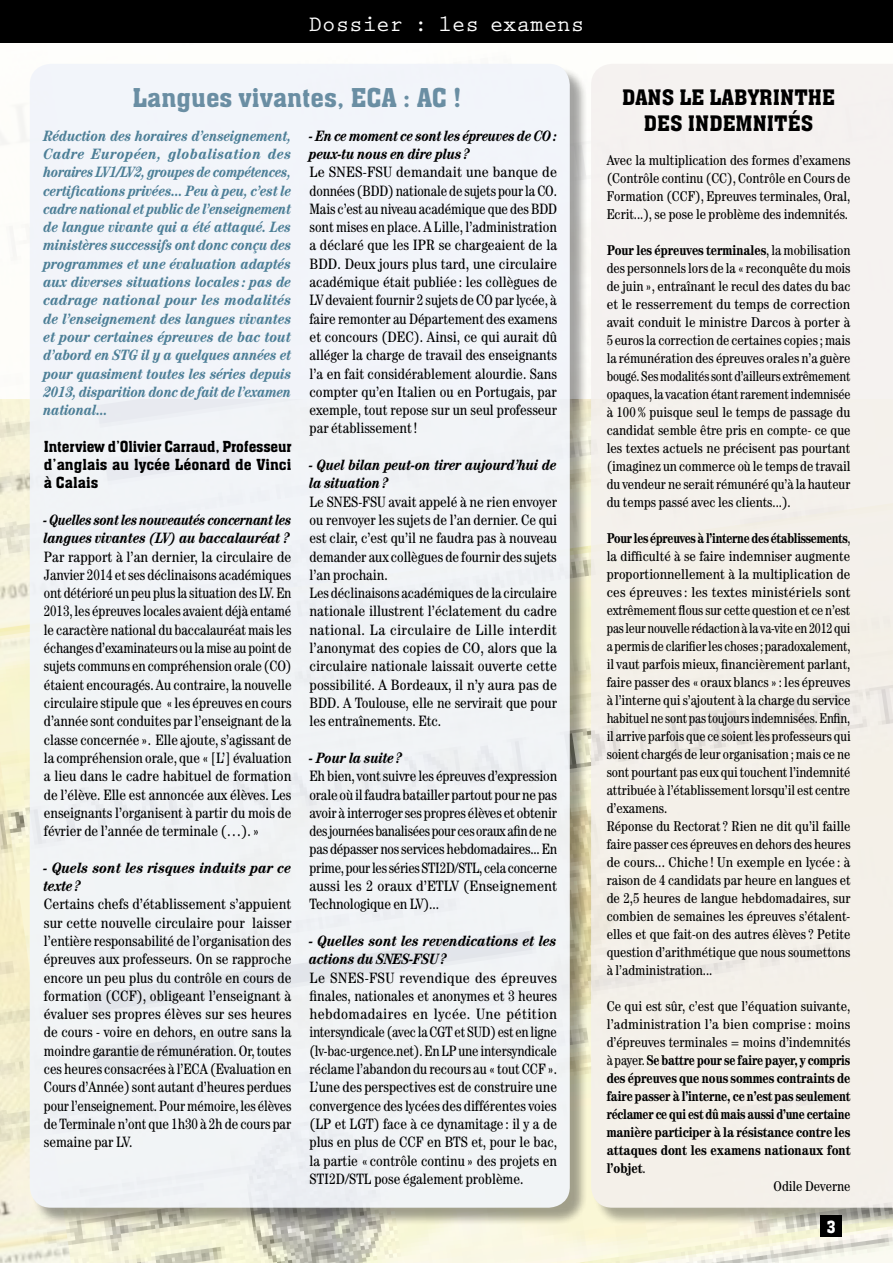
<style>
.page{position:relative;width:893px;height:1263px;background:#fff}
.page>*{position:absolute;margin:0;border:0;box-sizing:border-box;transform-origin:0 0}
.t1{font:25.5px "Aachen BT";color:#6a8ea3}
.t2{font:700 22.5px "Prestige Elite Std";color:#fff}
.t3{font:21px/25.5px "Aachen BT";color:#000;text-align:center}
.t4{font:16.5px "Aachen BT";color:#fff;scale:.9 1}
.t5{font:condensed 15px/18.3px "Century";color:#000;text-align:justify}
.t6{font:condensed 15px/18.3px "Century";color:#000;text-align:justify;scale:1.05 1}
.t7{font:italic 700 condensed 15px/18.3px "Century";letter-spacing:-.005em;color:#4d7f97;text-align:justify}
.t8{font:italic 700 condensed 15px/18.3px "Century";color:#000}
.t9{font:15px/18.3px "Aachen BT";letter-spacing:-.01em;color:#000;text-align:justify}
.t10{font:italic 700 condensed 15px/18.3px "Century";color:#000;scale:.96 1}
.t11{font:italic 700 condensed 15px/18.3px "Century";color:#000;scale:1.04 1}
.t12{font:condensed 14.25px/18px "Century";color:#000;scale:.95 1}
.t13{font:condensed 14.25px/18px "Century";color:#000;text-align:justify}
.t14{font:700 condensed 14.25px "Century";letter-spacing:-.005em;color:#000}
.t15{font:700 condensed 14.25px "Century";letter-spacing:-.005em;color:#000;scale:.96 1}
.t16{font:700 condensed 14.25px "Century";letter-spacing:-.005em;color:#000;scale:.95 1}
.t17{font:condensed 14.25px "Century";color:#000;scale:1.05 1}
.s1{font-weight:700}
.s2{font-weight:400}
</style>
<div class="page">
<img style="left:0;top:399px;width:30px;height:87px">
<img style="left:72px;top:493px;width:821px;height:770px">
<img style="left:0;top:486px;width:72px;height:777px">
<div style="left:591px;top:64px;width:302px;height:1144px;background:#f4f0ea"></div>
<div style="left:0;top:0;width:893px;height:43px;background:#000"></div>
<div style="left:821px;top:1216px;width:21px;height:21px;background:#000"></div>
<div style="left:32px;top:66px;width:556px;height:1160px;background:#000;opacity:.4"></div>
<div style="left:30px;top:64px;width:540px;height:1144px;background:#f1f4fa;border-radius:21px"></div>
<h2 class="t2" style="left:309px;top:12px;width:277px">Dossier : les examens</h2>
<h1 class="t1" style="left:133px;top:82px;width:330px">Langues vivantes, ECA : AC !</h1>
<p class="t7" style="left:44px;top:126px;width:249px">Réduction des horaires d’enseignement, Cadre Européen, globalisation des horaires LV1/LV2, groupes de compétences, certifications privées... Peu à peu, c’est le cadre national et public de l’enseignement de langue vivante qui a été attaqué. Les ministères successifs ont donc conçu des programmes et une évaluation adaptés aux diverses situations locales : pas de cadrage national pour les modalités de l’enseignement des langues vivantes et pour certaines épreuves de bac tout d’abord en STG il y a quelques années et pour quasiment toutes les séries depuis 2013, disparition donc de fait de l’examen national...</p>
<p class="t9" style="left:44px;top:437px;width:249px">Interview d’Olivier Carraud, Professeur d’anglais au lycée Léonard de Vinci à Calais</p>
<p class="t10" style="left:44px;top:511px;width:260px">- Quelles sont les nouveautés concernant les langues vivantes (LV) au baccalauréat ?</p>
<p class="t5" style="left:44px;top:547px;width:249px">Par rapport à l’an dernier, la circulaire de Janvier 2014 et ses déclinaisons académiques ont détérioré un peu plus la situation des LV. En 2013, les épreuves locales avaient déjà entamé le caractère national du baccalauréat mais les échanges d’examinateurs ou la mise au point de sujets communs en compréhension orale (CO) étaient encouragés. Au contraire, la nouvelle circulaire stipule que « les épreuves en cours d’année sont conduites par l’enseignant de la classe concernée ». Elle ajoute, s’agissant de la compréhension orale, que « [L’] évaluation a lieu dans le cadre habituel de formation de l’élève. Elle est annoncée aux élèves. Les enseignants l’organisent à partir du mois de février de l’année de terminale (…). »</p>
<p class="t11" style="left:44px;top:858px;width:239px">- Quels sont les risques induits par ce texte ?</p>
<p class="t5" style="left:44px;top:895px;width:249px">Certains chefs d’établissement s’appuient sur cette nouvelle circulaire pour laisser l’entière responsabilité de l’organisation des épreuves aux professeurs. On se rapproche encore un peu plus du contrôle en cours de formation (CCF), obligeant l’enseignant à évaluer ses propres élèves sur ses heures de cours - voire en dehors, en outre sans la moindre garantie de rémunération. Or, toutes ces heures consacrées à l’ECA (Evaluation en Cours d’Année) sont autant d’heures perdues pour l’enseignement. Pour mémoire, les élèves de Terminale n’ont que 1h30 à 2h de cours par semaine par LV.</p>
<p class="t8" style="left:309px;top:126px;width:249px">- En ce moment ce sont les épreuves de CO: peux-tu nous en dire plus ?</p>
<p class="t6" style="left:309px;top:163px;width:237px">Le SNES-FSU demandait une banque de données (BDD) nationale de sujets pour la CO.<br>Mais c’est au niveau académique que des BDD sont mises en place. A Lille, l’administration a déclaré que les IPR se chargeaient de la BDD. Deux jours plus tard, une circulaire académique était publiée : les collègues de LV devaient fournir 2 sujets de CO par lycée, à faire remonter au Département des examens et concours (DEC). Ainsi, ce qui aurait dû alléger la charge de travail des enseignants l’a en fait considérablement alourdie. Sans compter qu’en Italien ou en Portugais, par exemple, tout repose sur un seul professeur par établissement!</p>
<p class="t8" style="left:309px;top:456px;width:249px">- Quel bilan peut-on tirer aujourd’hui de la situation?</p>
<p class="t5" style="left:309px;top:492px;width:249px;text-align:left">Le SNES-FSU avait appelé à ne rien envoyer ou renvoyer les sujets de l’an dernier. Ce qui est clair, c’est qu’il ne faudra pas à nouveau demander aux collègues de fournir des sujets l’an prochain.<br>Les déclinaisons académiques de la circulaire nationale illustrent l’éclatement du cadre national. La circulaire de Lille interdit l’anonymat des copies de CO, alors que la circulaire nationale laissait ouverte cette possibilité. A Bordeaux, il n’y aura pas de BDD. A Toulouse, elle ne servirait que pour les entraînements. Etc.</p>
<p class="t8" style="left:309px;top:748px;width:94px">- Pour la suite ?</p>
<p class="t5" style="left:309px;top:767px;width:249px">Eh bien, vont suivre les épreuves d’expression orale où il faudra batailler partout pour ne pas avoir à interroger ses propres élèves et obtenir des journées banalisées pour ces oraux afin de ne pas dépasser nos services hebdomadaires... En prime, pour les séries STI2D/STL, cela concerne aussi les 2 oraux d’ETLV (Enseignement Technologique en LV)...</p>
<p class="t8" style="left:309px;top:931px;width:249px">- Quelles sont les revendications et les actions du SNES-FSU?</p>
<p class="t6" style="left:309px;top:968px;width:237px">Le SNES-FSU revendique des épreuves finales, nationales et anonymes et 3 heures hebdomadaires en lycée. Une pétition intersyndicale (avec la CGT et SUD) est en ligne (lv-bac-urgence.net). En LP une intersyndicale réclame l’abandon du recours au « tout CCF».<br>L’une des perspectives est de construire une convergence des lycées des différentes voies (LP et LGT) face à ce dynamitage : il y a de plus en plus de CCF en BTS et, pour le bac, la partie « contrôle continu » des projets en STI2D/STL pose également problème.</p>
<h3 class="t3" style="left:622px;top:84px;width:214px">Dans le labyrinthe des indemnités</h3>
<p class="t13" style="left:607px;top:151px;width:245px">Avec la multiplication des formes d’examens (Contrôle continu (CC), Contrôle en Cours de Formation (CCF), Epreuves terminales, Oral, Ecrit...), se pose le problème des indemnités.</p>
<p class="t13" style="left:607px;top:241px;width:245px"><span class="s1">Pour les épreuves terminales</span>, la mobilisation des personnels lors de la « reconquête du mois de juin », entraînant le recul des dates du bac et le resserrement du temps de correction avait conduit le ministre Darcos à porter à 5 euros la correction de certaines copies; mais la rémunération des épreuves orales n’a guère bougé. Ses modalités sont d’ailleurs extrêmement opaques, la vacation étant rarement indemnisée à 100% puisque seul le temps de passage du candidat semble être pris en compte- ce que les textes actuels ne précisent pas pourtant (imaginez un commerce où le temps de travail du vendeur ne serait rémunéré qu’à la hauteur du temps passé avec les clients...).</p>
<p class="t12" style="left:607px;top:529px;width:258px"><span class="s1">Pour les épreuves à l’interne des établissements</span>, la difficulté à se faire indemniser augmente proportionnellement à la multiplication de ces épreuves: les textes ministériels sont extrêmement flous sur cette question et ce n’est pas leur nouvelle rédaction à la va-vite en 2012 qui a permis de clarifier les choses; paradoxalement, il vaut parfois mieux, financièrement parlant, faire passer des « oraux blancs » : les épreuves à l’interne qui s’ajoutent à la charge du service habituel ne sont pas toujours indemnisées. Enfin, il arrive parfois que ce soient les professeurs qui soient chargés de leur organisation ; mais ce ne sont pourtant pas eux qui touchent l’indemnité attribuée à l’établissement lorsqu’il est centre d’examens.<br>Réponse du Rectorat? Rien ne dit qu’il faille faire passer ces épreuves en dehors des heures de cours... Chiche ! Un exemple en lycée : à raison de 4 candidats par heure en langues et de 2,5 heures de langue hebdomadaires, sur combien de semaines les épreuves s’étalent&shy;elles et que fait-on des autres élèves? Petite question d’arithmétique que nous soumettons à l’administration...</p>
<p class="t13" style="left:607px;top:997px;width:245px">Ce qui est sûr, c’est que l’équation suivante,</p>
<p class="t17" style="left:607px;top:1016px;width:234px">l’administration l’a bien comprise : moins</p>
<p class="t13" style="left:607px;top:1033px;width:245px">d’épreuves terminales = moins d’indemnités</p>
<p class="t15" style="left:607px;top:1052px;width:255px"><span class="s2">à payer.</span> Se battre pour se faire payer, y compris</p>
<p class="t14" style="left:607px;top:1070px;width:245px">des épreuves que nous sommes contraints de</p>
<p class="t14" style="left:607px;top:1088px;width:245px">faire passer à l’interne, ce n’est pas seulement</p>
<p class="t16" style="left:607px;top:1106px;width:258px">réclamer ce qui est dû mais aussi d’une certaine</p>
<p class="t14" style="left:607px;top:1124px;width:245px">manière participer à la résistance contre les</p>
<p class="t14" style="left:607px;top:1142px;width:245px">attaques dont les examens nationaux font</p>
<p class="t14" style="left:607px;top:1160px;width:41px">l’objet<span class="s2">.</span></p>
<p class="t13" style="left:773px;top:1177px;width:78px">Odile Deverne</p>
<p class="t4" style="left:827px;top:1217px;width:11px">3</p>
</div>
